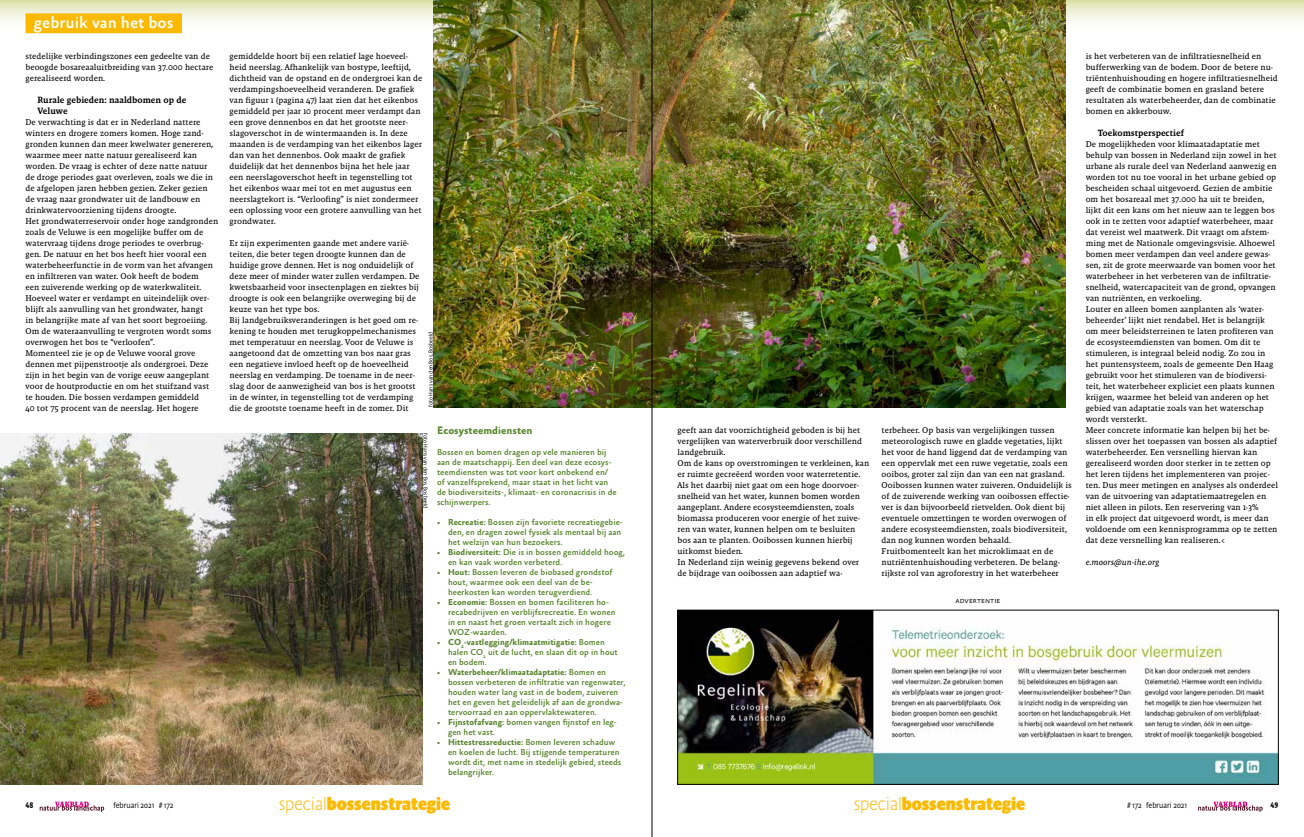
<style>
.page{position:relative;width:1304px;height:837px;background:#fff}
.page>*{position:absolute;margin:0;border:0;box-sizing:border-box;transform-origin:0 0}
.t1{font:900 18.4px "Absara Sans TF Head";color:#fbb900}
.t2{font:500 16.8px "Absara Sans";color:#fff}
.t3{font:700 11px "Absara Sans";color:#5a8731}
.t4{font:9.2px/11px "Malaga Med";color:#000}
.t5{font:500 8.8px/10px "Absara Sans";color:#5a8731}
.t6{font:8.6px/11px "Malaga Reg";color:#000}
.t7{font:italic 8.6px "Malaga Reg";color:#000}
.t8{font:300 8.3px "Absara Sans Head";color:#000}
.t9{font:500 8.3px "Absara Sans TF Head";color:#000}
.t10{font:8px "Absara Sans TF Light SC";color:#000}
.t11{font:300 6px "Absara Sans LF Head";color:#000}
.s1{font-weight:700}
.s2{font-weight:100}
</style>
<div class="page">
<img style="left:679px;top:611px;width:597px;height:171px">
<img style="left:0;top:433px;width:422px;height:351px">
<img style="left:434px;top:43px;width:631px;height:364px">
<svg style="left:40px;top:801px;width:64px;height:10px"></svg>
<svg style="left:1198px;top:801px;width:65px;height:10px"></svg>
<img style="left:0;top:0;width:1304px;height:43px">
<div style="left:26px;top:13px;width:156px;height:20px;background:#fbb900"></div>
<hr style="left:652px;top:0;width:1px;height:836px;background:#000">
<h2 class="t2" style="left:34px;top:14px;width:141px">gebruik van het bos</h2>
<p class="t6" style="left:26px;top:50px;width:189px">stedelijke verbindingszones een gedeelte van de beoogde bosareaaluitbreiding van 37.000 hectare gerealiseerd worden.</p>
<p class="t4" style="left:38px;top:94px;width:150px">Rurale gebieden: naaldbomen op de<br>Veluwe</p>
<p class="t6" style="left:26px;top:116px;width:194px">De verwachting is dat er in Nederland nattere winters en drogere zomers komen. Hoge zand&shy;gronden kunnen dan meer kwelwater genereren, waarmee meer natte natuur gerealiseerd kan worden. De vraag is echter of deze natte natuur de droge periodes gaat overleven, zoals we die in de afgelopen jaren hebben gezien. Zeker gezien de vraag naar grondwater uit de landbouw en drinkwatervoorziening tijdens droogte.<br>Het grondwaterreservoir onder hoge zandgronden zoals de Veluwe is een mogelijke buffer om de watervraag tijdens droge periodes te overbrug&shy;gen. De natuur en het bos heeft hier vooral een waterbeheerfunctie in de vorm van het afvangen en infiltreren van water. Ook heeft de bodem<br>een zuiverende werking op de waterkwaliteit.<br>Hoeveel water er verdampt en uiteindelijk over&shy;blijft als aanvulling van het grondwater, hangt<br>in belangrijke mate af van het soort begroeiing.<br>Om de wateraanvulling te vergroten wordt soms overwogen het bos te “verloofen”.<br>Momenteel zie je op de Veluwe vooral grove dennen met pijpenstrootje als ondergroei. Deze zijn in het begin van de vorige eeuw aangeplant voor de houtproductie en om het stuifzand vast te houden. Die bossen verdampen gemiddeld<br>40 tot 75 procent van de neerslag. Het hogere</p>
<p class="t6" style="left:230px;top:50px;width:194px">gemiddelde hoort bij een relatief lage hoeveel&shy;heid neerslag. Afhankelijk van bostype, leeftijd, dichtheid van de opstand en de ondergroei kan de verdampingshoeveelheid veranderen. De grafiek van figuur 1 (pagina 47) laat zien dat het eikenbos gemiddeld per jaar 10 procent meer verdampt dan een grove dennenbos en dat het grootste neer&shy;slagoverschot in de wintermaanden is. In deze maanden is de verdamping van het eikenbos lager dan van het dennenbos. Ook maakt de grafiek duidelijk dat het dennenbos bijna het hele jaar een neerslagoverschot heeft in tegenstelling tot het eikenbos waar mei tot en met augustus een neerslagtekort is. “Verloofing” is niet zondermeer een oplossing voor een grotere aanvulling van het grondwater.</p>
<p class="t6" style="left:230px;top:237px;width:191px">Er zijn experimenten gaande met andere varië&shy;teiten, die beter tegen droogte kunnen dan de huidige grove dennen. Het is nog onduidelijk of deze meer of minder water zullen verdampen. De kwetsbaarheid voor insectenplagen en ziektes bij droogte is ook een belangrijke overweging bij de keuze van het type bos.<br>Bij landgebruiksveranderingen is het goed om re&shy;kening te houden met terugkoppelmechanismes met temperatuur en neerslag. Voor de Veluwe is aangetoond dat de omzetting van bos naar gras een negatieve invloed heeft op de hoeveelheid neerslag en verdamping. De toename in de neer&shy;slag door de aanwezigheid van bos is het grootst in de winter, in tegenstelling tot de verdamping die de grootste toename heeft in de zomer. Dit</p>
<p class="t11" style="left:427px;top:407px;width:77px;rotate:-90deg">foto Hans van den Bos, Bosbeeld</p>
<p class="t11" style="left:429px;top:433px;width:77px;rotate:90deg">foto Hans van den Bos, Bosbeeld</p>
<p class="t3" style="left:437px;top:424px;width:97px">Ecosysteemdiensten</p>
<p class="t5" style="left:437px;top:447px;width:181px">Bossen en bomen dragen op vele manieren bij aan de maatschappij. Een deel van deze ecosys&shy;teemdiensten was tot voor kort onbekend en/ of vanzelfsprekend, maar staat in het licht van de biodiversiteits-, klimaat- en coronacrisis in de schijnwerpers.</p>
<p class="t5" style="left:448px;top:517px;width:176px;text-indent:-11px">• <span class="s1">Recreatie:</span> Bossen zijn favoriete recreatiegebie&shy;den, en dragen zowel fysiek als mentaal bij aan het welzijn van hun bezoekers.</p>
<p class="t5" style="left:448px;top:547px;width:178px;text-indent:-11px">• <span class="s1">Biodiversiteit:</span> Die is in bossen gemiddeld hoog, en kan vaak worden verbeterd.</p>
<p class="t5" style="left:448px;top:567px;width:166px;text-indent:-11px">• <span class="s1">Hout:</span> Bossen leveren de biobased grondstof hout, waarmee ook een deel van de be&shy;heerkosten kan worden terugverdiend.</p>
<p class="t5" style="left:448px;top:597px;width:169px;text-indent:-11px">• <span class="s1">Economie:</span> Bossen en bomen faciliteren ho&shy;recabedrijven en verblijfsrecreatie. En wonen in en naast het groen vertaalt zich in hogere WOZ-waarden.</p>
<p class="t5" style="left:448px;top:637px;width:171px;text-indent:-11px">• <span class="s1">CO</span><sub>2</sub><span class="s1">-vastlegging/klimaatmitigatie:</span> Bomen halen CO<sub>2</sub> uit de lucht, en slaan dit op in hout en bodem.</p>
<p class="t5" style="left:448px;top:667px;width:179px;text-indent:-11px">• <span class="s1">Waterbeheer/klimaatadaptatie:</span> Bomen en bossen verbeteren de infiltratie van regenwater, houden water lang vast in de bodem, zuiveren het en geven het geleidelijk af aan de grondwa&shy;tervoorraad en aan oppervlaktewateren.</p>
<p class="t5" style="left:448px;top:717px;width:170px;text-indent:-11px">• <span class="s1">Fijnstofafvang:</span> bomen vangen fijnstof en leg&shy;gen het vast.</p>
<p class="t5" style="left:448px;top:737px;width:175px;text-indent:-11px">• <span class="s1">Hittestressreductie:</span> Bomen leveren schaduw en koelen de lucht. Bij stijgende temperaturen wordt dit, met name in stedelijk gebied, steeds belangrijker.</p>
<p class="t6" style="left:677px;top:424px;width:193px">geeft aan dat voorzichtigheid geboden is bij het vergelijken van waterverbruik door verschillend landgebruik.<br>Om de kans op overstromingen te verkleinen, kan er ruimte gecreëerd worden voor waterretentie.<br>Als het daarbij niet gaat om een hoge doorvoer&shy;snelheid van het water, kunnen bomen worden aangeplant. Andere ecosysteemdiensten, zoals biomassa produceren voor energie of het zuive&shy;ren van water, kunnen helpen om te besluiten bos aan te planten. Ooibossen kunnen hierbij uitkomst bieden.<br>In Nederland zijn weinig gegevens bekend over de bijdrage van ooibossen aan adaptief wa-</p>
<p class="t6" style="left:882px;top:424px;width:192px">terbeheer. Op basis van vergelijkingen tussen meteorologisch ruwe en gladde vegetaties, lijkt het voor de hand liggend dat de verdamping van een oppervlak met een ruwe vegetatie, zoals een ooibos, groter zal zijn dan van een nat grasland.<br>Ooibossen kunnen water zuiveren. Onduidelijk is of de zuiverende werking van ooibossen effectie&shy;ver is dan bijvoorbeeld rietvelden. Ook dient bij eventuele omzettingen te worden overwogen of andere ecosysteemdiensten, zoals biodiversiteit, dan nog kunnen worden behaald.<br>Fruitbomenteelt kan het microklimaat en de nutriëntenhuishouding verbeteren. De belang&shy;rijkste rol van agroforestry in het waterbeheer</p>
<p class="t10" style="left:955px;top:595px;width:47px">advertentie</p>
<p class="t6" style="left:1086px;top:50px;width:193px">is het verbeteren van de infiltratiesnelheid en bufferwerking van de bodem. Door de betere nu&shy;triëntenhuishouding en hogere infiltratiesnelheid geeft de combinatie bomen en grasland betere resultaten als waterbeheerder, dan de combinatie bomen en akkerbouw.</p>
<p class="t4" style="left:1098px;top:127px;width:88px">Toekomstperspectief</p>
<p class="t6" style="left:1086px;top:138px;width:194px">De mogelijkheden voor klimaatadaptatie met behulp van bossen in Nederland zijn zowel in het urbane als rurale deel van Nederland aanwezig en worden tot nu toe vooral in het urbane gebied op bescheiden schaal uitgevoerd. Gezien de ambitie om het bosareaal met 37.000 ha uit te breiden, lijkt dit een kans om het nieuw aan te leggen bos ook in te zetten voor adaptief waterbeheer, maar dat vereist wel maatwerk. Dit vraagt om afstem&shy;ming met de Nationale omgevingsvisie. Alhoewel bomen meer verdampen dan veel andere gewas&shy;sen, zit de grote meerwaarde van bomen voor het waterbeheer in het verbeteren van de infiltratie&shy;snelheid, watercapaciteit van de grond, opvangen van nutriënten, en verkoeling.<br>Louter en alleen bomen aanplanten als ‘water&shy;beheerder’ lijkt niet rendabel. Het is belangrijk om meer beleidsterreinen te laten profiteren van de ecosysteemdiensten van bomen. Om dit te stimuleren, is integraal beleid nodig. Zo zou in het puntensysteem, zoals de gemeente Den Haag gebruikt voor het stimuleren van de biodiversi&shy;teit, het waterbeheer expliciet een plaats kunnen krijgen, waarmee het beleid van anderen op het gebied van adaptatie zoals van het waterschap wordt versterkt.<br>Meer concrete informatie kan helpen bij het be&shy;slissen over het toepassen van bossen als adaptief waterbeheerder. Een versnelling hiervan kan gerealiseerd worden door sterker in te zetten op het leren tijdens het implementeren van projec&shy;ten. Dus meer metingen en analyses als onderdeel van de uitvoering van adaptatiemaatregelen en niet alleen in pilots. Een reservering van 1-3%<br>in elk project dat uitgevoerd wordt, is meer dan voldoende om een kennisprogramma op te zetten dat deze versnelling kan realiseren.&lt;</p>
<p class="t7" style="left:1086px;top:557px;width:75px">e.moors@un-ihe.org</p>
<p class="t9" style="left:26px;top:799px;width:9px">48</p>
<p class="t8" style="left:113px;top:799px;width:62px">februari 2021 # 172</p>
<h1 class="t1" style="left:279px;top:792px;width:173px"><span class="s2">special</span>bossenstrategie</h1>
<h1 class="t1" style="left:854px;top:792px;width:173px"><span class="s2">special</span>bossenstrategie</h1>
<p class="t8" style="left:1127px;top:799px;width:62px"># 172 februari 2021</p>
<p class="t9" style="left:1270px;top:799px;width:9px">49</p>
</div>
